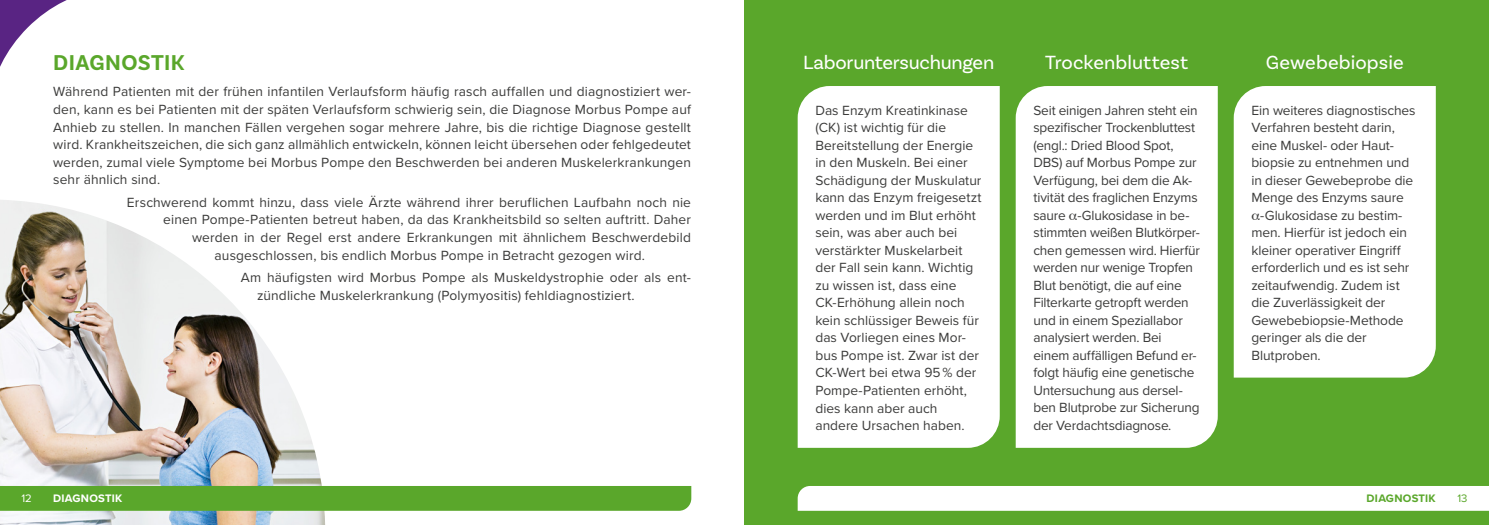
<style>
.page{position:relative;width:1489px;height:525px;background:#fff}
.page>*{position:absolute;margin:0;border:0;box-sizing:border-box;transform-origin:0 0}
.t1{font:700 22.5px "Basic Sans";letter-spacing:.02em;color:#5aa72b}
.t2{font:20px "Basic Sans";letter-spacing:-.005em;color:#fff}
.t3{font:13.75px/17.5px "Proxima Nova";color:#3b3b3a}
.t4{font:700 11.25px "Proxima Nova";letter-spacing:.02em;color:#fff}
.t5{font:700 11.25px "Proxima Nova";letter-spacing:.02em;color:#5aa72b}
.t6{font:11.25px "Proxima Nova";color:#fff}
.t7{font:11.25px "Proxima Nova";color:#5aa72b}
</style>
<div class="page">
<svg style="left:0;top:0;width:67px;height:67px"></svg>
<img style="left:0;top:200px;width:325px;height:324px">
<div style="left:744px;top:0;width:744px;height:524px;background:#5aa72b"></div>
<svg style="left:797px;top:369px;width:691px;height:142px"></svg>
<div style="left:0;top:485px;width:691px;height:25px;background:#5aa72b"></div>
<div style="left:797px;top:86px;width:202px;height:361px;background:#fff"></div>
<div style="left:1015px;top:86px;width:202px;height:361px;background:#fff"></div>
<div style="left:1233px;top:86px;width:202px;height:291px;background:#fff"></div>
<svg style="left:1069px;top:213px;width:7px;height:7px"></svg>
<svg style="left:1251px;top:213px;width:8px;height:7px"></svg>
<h1 class="t1" style="left:53px;top:49px;width:133px">DIAGNOSTIK</h1>
<p class="t3" style="left:53px;top:82px;width:639px;text-align:justify">Während Patienten mit der frühen infantilen Verlaufsform häufig rasch auffallen und diagnostiziert wer&shy;den, kann es bei Patienten mit der späten Verlaufsform schwierig sein, die Diagnose Morbus Pompe auf Anhieb zu stellen. In manchen Fällen vergehen sogar mehrere Jahre, bis die richtige Diagnose gestellt wird. Krankheitszeichen, die sich ganz allmählich entwickeln, können leicht übersehen oder fehlgedeutet werden, zumal viele Symptome bei Morbus Pompe den Beschwerden bei anderen Muskelerkrankungen sehr ähnlich sind.</p>
<p class="t3" style="left:127px;top:193px;width:565px">Erschwerend kommt hinzu, dass viele Ärzte während ihrer beruflichen Laufbahn noch nie</p>
<p class="t3" style="left:163px;top:210px;width:529px">einen Pompe-Patienten betreut haben, da das Krankheitsbild so selten auftritt. Daher</p>
<p class="t3" style="left:192px;top:228px;width:500px">werden in der Regel erst andere Erkrankungen mit ähnlichem Beschwerdebild</p>
<p class="t3" style="left:214px;top:245px;width:432px">ausgeschlossen, bis endlich Morbus Pompe in Betracht gezogen wird.</p>
<p class="t3" style="left:257px;top:268px;width:435px;text-indent:-16px">Am häufigsten wird Morbus Pompe als Muskeldystrophie oder als ent&shy;zündliche Muskelerkrankung (Polymyositis) fehldiagnostiziert.</p>
<h2 class="t2" style="left:803px;top:50px;width:193px">Laboruntersuchungen</h2>
<h2 class="t2" style="left:1045px;top:50px;width:144px">Trockenbluttest</h2>
<h2 class="t2" style="left:1265px;top:50px;width:139px">Gewebebiopsie</h2>
<p class="t3" style="left:815px;top:101px;width:168px">Das Enzym Kreatinkinase (CK) ist wichtig für die<br>Bereitstellung der Energie in den Muskeln. Bei einer<br>Schädigung der Muskulatur kann das Enzym freigesetzt werden und im Blut erhöht sein, was aber auch bei verstärkter Muskelarbeit der Fall sein kann. Wichtig zu wissen ist, dass eine<br>CK-Erhöhung allein noch kein schlüssiger Beweis für das Vorliegen eines Mor&shy;bus Pompe ist. Zwar ist der<br>CK-Wert bei etwa 95 % der<br>Pompe-Patienten erhöht, dies kann aber auch andere Ursachen haben.</p>
<p class="t3" style="left:1033px;top:101px;width:168px">Seit einigen Jahren steht ein spezifischer Trockenbluttest (engl.: Dried Blood Spot,<br>DBS) auf Morbus Pompe zur<br>Verfügung, bei dem die Ak&shy;tivität des fraglichen Enzyms saure -Glukosidase in be&shy;stimmten weißen Blutkörper&shy;chen gemessen wird. Hierfür werden nur wenige Tropfen<br>Blut benötigt, die auf eine<br>Filterkarte getropft werden und in einem Speziallabor analysiert werden. Bei einem auffälligen Befund er&shy;folgt häufig eine genetische<br>Untersuchung aus dersel&shy;ben Blutprobe zur Sicherung der Verdachtsdiagnose.</p>
<p class="t3" style="left:1251px;top:101px;width:165px">Ein weiteres diagnostisches</p>
<p class="t3" style="left:1251px;top:118px;width:145px">Verfahren besteht darin,</p>
<p class="t3" style="left:1251px;top:136px;width:144px">eine Muskel- oder Haut-</p>
<p class="t3" style="left:1251px;top:153px;width:159px">biopsie zu entnehmen und</p>
<p class="t3" style="left:1251px;top:171px;width:163px">in dieser Gewebeprobe die</p>
<p class="t3" style="left:1251px;top:188px;width:154px">Menge des Enzyms saure</p>
<p class="t3" style="left:1260px;top:206px;width:144px">-Glukosidase zu bestim-</p>
<p class="t3" style="left:1251px;top:223px;width:157px">men. Hierfür ist jedoch ein</p>
<p class="t3" style="left:1251px;top:241px;width:151px">kleiner operativer Eingriff</p>
<p class="t3" style="left:1251px;top:258px;width:159px">erforderlich und es ist sehr</p>
<p class="t3" style="left:1251px;top:276px;width:150px">zeitaufwendig. Zudem ist</p>
<p class="t3" style="left:1251px;top:293px;width:135px">die Zuverlässigkeit der</p>
<p class="t3" style="left:1251px;top:311px;width:154px">Gewebebiopsie-Methode</p>
<p class="t3" style="left:1251px;top:328px;width:117px">geringer als die der</p>
<p class="t3" style="left:1251px;top:346px;width:71px">Blutproben.</p>
<p class="t6" style="left:21px;top:490px;width:12px">12</p>
<p class="t4" style="left:53px;top:490px;width:71px">DIAGNOSTIK</p>
<p class="t5" style="left:1366px;top:490px;width:71px">DIAGNOSTIK</p>
<p class="t7" style="left:1457px;top:490px;width:12px">13</p>
</div>
